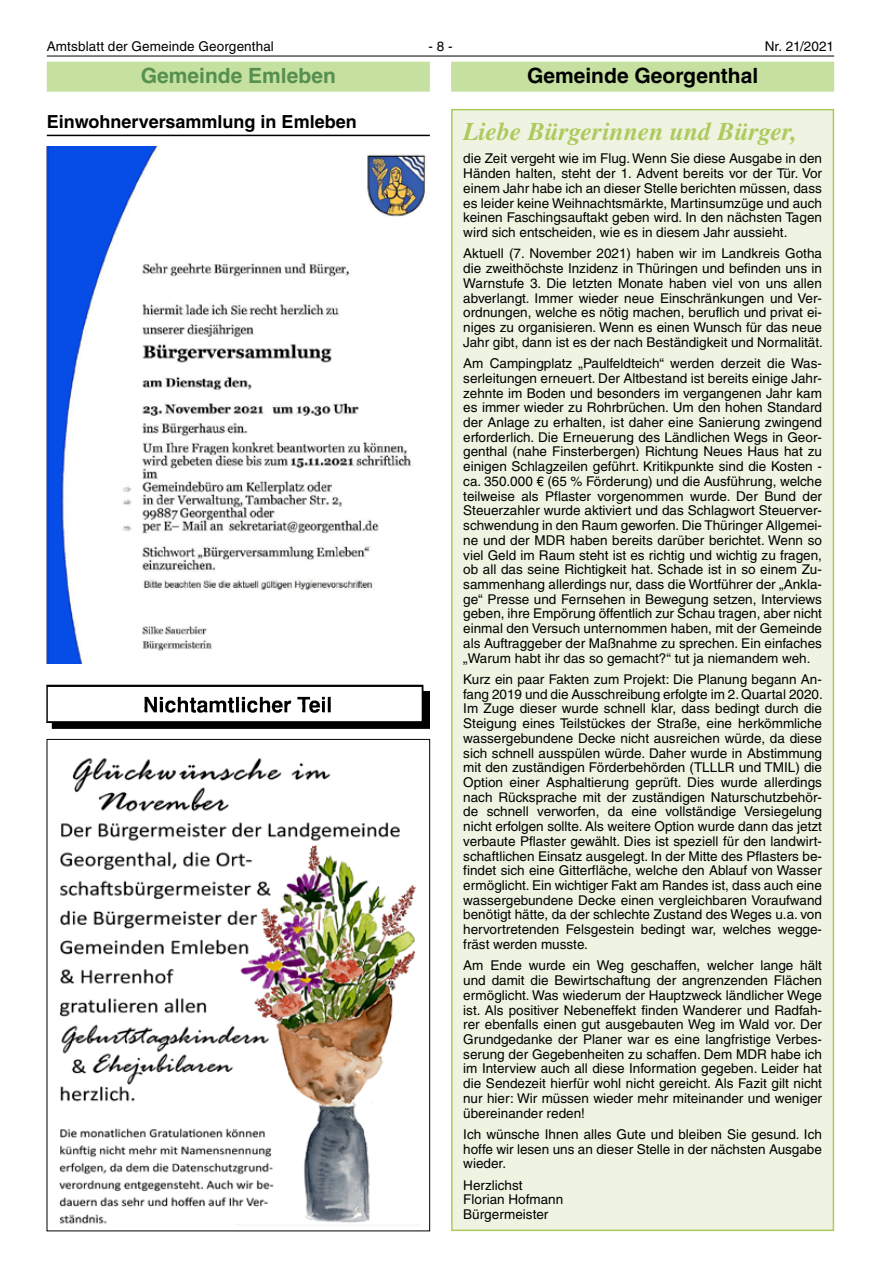
<style>
.page{position:relative;width:881px;height:1263px;background:#fff}
.page>*{position:absolute;margin:0;border:0;box-sizing:border-box;transform-origin:0 0}
.t1{font:italic 700 25.5px "STIX General";color:#aec95d}
.t2{font:700 21px "Helvetica LT";color:#000}
.t3{font:700 21px "Helvetica LT";color:#559051}
.t4{font:700 18px "Helvetica LT";color:#000}
.t5{font:13.5px/14.7px "Helvetica LT";color:#000;text-align:justify}
</style>
<div class="page">
<hr style="left:47px;top:56px;width:786px;height:1px;background:#000">
<div style="left:451px;top:62px;width:382px;height:30px;background:#c5e09f"></div>
<div style="left:47px;top:62px;width:382px;height:30px;background:#c5e09f"></div>
<hr style="left:47px;top:135px;width:382px;height:1px;background:#000">
<img style="left:47px;top:147px;width:379px;height:516px">
<img style="left:47px;top:685px;width:382px;height:44px">
<img style="left:59px;top:758px;width:357px;height:466px">
<div style="left:451px;top:110px;width:382px;height:1120px;background:#eef4e1"></div>
<div style="left:451px;top:109px;width:382px;height:1122px;border:2px solid #aec95d"></div>
<p class="t5" style="left:47px;top:39px;width:228px">Amtsblatt der Gemeinde Georgenthal</p>
<p class="t5" style="left:428px;top:39px;width:26px">- 8 -</p>
<p class="t5" style="left:764px;top:39px;width:71px">Nr. 21/2021</p>
<h2 class="t3" style="left:141px;top:63px;width:196px">Gemeinde Emleben</h2>
<h2 class="t2" style="left:527px;top:63px;width:232px">Gemeinde Georgenthal</h2>
<h3 class="t4" style="left:47px;top:111px;width:311px">Einwohnerversammlung in Emleben</h3>
<h1 class="t1" style="left:463px;top:115px;width:335px">Liebe Bürgerinnen und Bürger,</h1>
<p class="t5" style="left:463px;top:151px;width:360px">die Zeit vergeht wie im Flug. Wenn Sie diese Ausgabe in den Händen halten, steht der 1. Advent bereits vor der Tür. Vor einem Jahr habe ich an dieser Stelle berichten müssen, dass es leider keine Weihnachtsmärkte, Martinsumzüge und auch keinen Faschingsauftakt geben wird. In den nächsten Tagen wird sich entscheiden, wie es in diesem Jahr aussieht.</p>
<p class="t5" style="left:463px;top:246px;width:361px">Aktuell (7. November 2021) haben wir im Landkreis Gotha die zweithöchste Inzidenz in Thüringen und befinden uns in Warnstufe 3. Die letzten Monate haben viel von uns allen abverlangt. Immer wieder neue Einschränkungen und Ver&shy;ordnungen, welche es nötig machen, beruflich und privat ei&shy;niges zu organisieren. Wenn es einen Wunsch für das neue Jahr gibt, dann ist es der nach Beständigkeit und Normalität.</p>
<p class="t5" style="left:463px;top:356px;width:360px">Am Campingplatz „Paulfeldteich“ werden derzeit die Was&shy;serleitungen erneuert. Der Altbestand ist bereits einige Jahr&shy;zehnte im Boden und besonders im vergangenen Jahr kam es immer wieder zu Rohrbrüchen. Um den hohen Standard der Anlage zu erhalten, ist daher eine Sanierung zwingend erforderlich. Die Erneuerung des Ländlichen Wegs in Geor&shy;genthal (nahe Finsterbergen) Richtung Neues Haus hat zu einigen Schlagzeilen geführt. Kritikpunkte sind die Kosten - ca. 350.000 € (65 % Förderung) und die Ausführung, welche teilweise als Pflaster vorgenommen wurde. Der Bund der Steuerzahler wurde aktiviert und das Schlagwort Steuerver&shy;schwendung in den Raum geworfen. Die Thüringer Allgemei&shy;ne und der MDR haben bereits darüber berichtet. Wenn so viel Geld im Raum steht ist es richtig und wichtig zu fragen, ob all das seine Richtigkeit hat. Schade ist in so einem Zu&shy;sammenhang allerdings nur, dass die Wortführer der „Ankla&shy;ge“ Presse und Fernsehen in Bewegung setzen, Interviews geben, ihre Empörung öffentlich zur Schau tragen, aber nicht einmal den Versuch unternommen haben, mit der Gemeinde als Auftraggeber der Maßnahme zu sprechen. Ein einfaches „Warum habt ihr das so gemacht?“ tut ja niemandem weh.</p>
<p class="t5" style="left:463px;top:672px;width:361px">Kurz ein paar Fakten zum Projekt: Die Planung begann An&shy;fang 2019 und die Ausschreibung erfolgte im 2. Quartal 2020.<br>Im Zuge dieser wurde schnell klar, dass bedingt durch die Steigung eines Teilstückes der Straße, eine herkömmliche wassergebundene Decke nicht ausreichen würde, da diese sich schnell ausspülen würde. Daher wurde in Abstimmung mit den zuständigen Förderbehörden (TLLLR und TMIL) die Option einer Asphaltierung geprüft. Dies wurde allerdings nach Rücksprache mit der zuständigen Naturschutzbehör&shy;de schnell verworfen, da eine vollständige Versiegelung nicht erfolgen sollte. Als weitere Option wurde dann das jetzt verbaute Pflaster gewählt. Dies ist speziell für den landwirt&shy;schaftlichen Einsatz ausgelegt. In der Mitte des Pflasters be&shy;findet sich eine Gitterfläche, welche den Ablauf von Wasser ermöglicht. Ein wichtiger Fakt am Randes ist, dass auch eine wassergebundene Decke einen vergleichbaren Voraufwand benötigt hätte, da der schlechte Zustand des Weges u.a. von hervortretenden Felsgestein bedingt war, welches wegge&shy;fräst werden musste.</p>
<p class="t5" style="left:463px;top:958px;width:360px">Am Ende wurde ein Weg geschaffen, welcher lange hält und damit die Bewirtschaftung der angrenzenden Flächen ermöglicht. Was wiederum der Hauptzweck ländlicher Wege ist. Als positiver Nebeneffekt finden Wanderer und Radfah&shy;rer ebenfalls einen gut ausgebauten Weg im Wald vor. Der Grundgedanke der Planer war es eine langfristige Verbes&shy;serung der Gegebenheiten zu schaffen. Dem MDR habe ich im Interview auch all diese Information gegeben. Leider hat die Sendezeit hierfür wohl nicht gereicht. Als Fazit gilt nicht nur hier: Wir müssen wieder mehr miteinander und weniger übereinander reden!</p>
<p class="t5" style="left:463px;top:1127px;width:360px">Ich wünsche Ihnen alles Gute und bleiben Sie gesund. Ich hoffe wir lesen uns an dieser Stelle in der nächsten Ausgabe wieder.</p>
<p class="t5" style="left:463px;top:1177px;width:101px;text-align:left">Herzlichst<br>Florian Hofmann<br>Bürgermeister</p>
</div>
